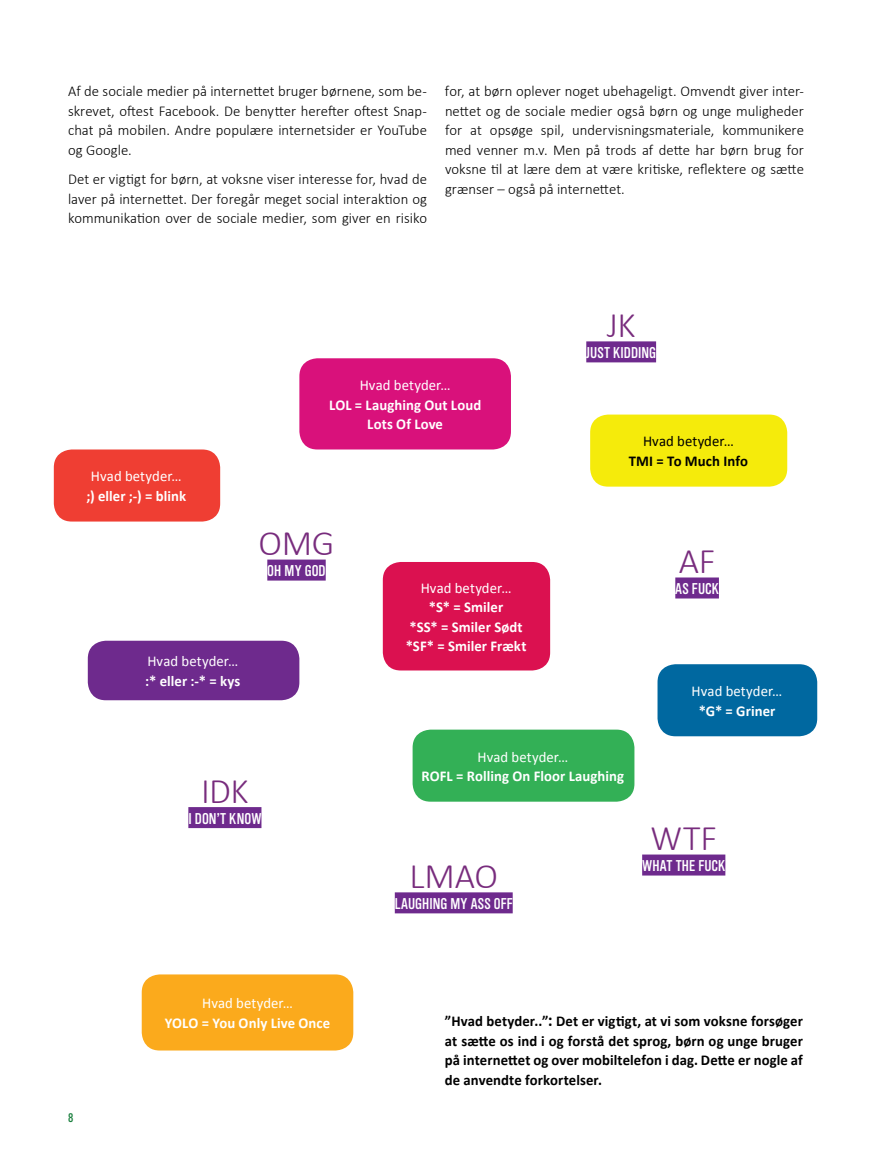
<style>
.page{position:relative;width:872px;height:1174px;background:#fff}
.page>*{position:absolute;margin:0;border:0;box-sizing:border-box;transform-origin:0 0}
.t1{font:300 36px "Calibri";letter-spacing:-.01em;color:#782c7d}
.t2{font:300 15px/19.5px "Calibri";color:#000;text-align:justify}
.t3{font:700 15px/19.5px "Calibri";letter-spacing:.005em;color:#000;text-align:justify}
.t4{font:700 15px/19.5px "Calibri";letter-spacing:.005em;color:#fff;text-align:center}
.t5{font:15px "Calibri";letter-spacing:.005em;color:#fff}
.t6{font:15px "Cg Alpin Gth No 3";letter-spacing:.01em;color:#fff}
.t7{font:15px "Calibri";letter-spacing:.005em;color:#000}
.t8{font:12px "Cg Alpin Gth No 3";color:#187e3c}
.s1{font-size:18px}
</style>
<div class="page">
<div style="left:642px;top:854px;width:83px;height:21px;background:#6e2a8d"></div>
<div style="left:299px;top:358px;width:212px;height:91px;background:#d9117b;border-radius:18px"></div>
<div style="left:590px;top:414px;width:197px;height:72px;background:#f5eb0b;border-radius:18px"></div>
<div style="left:54px;top:449px;width:166px;height:72px;background:#ef3e33;border-radius:18px"></div>
<div style="left:657px;top:664px;width:160px;height:72px;background:#0068a0;border-radius:18px"></div>
<div style="left:383px;top:562px;width:167px;height:108px;background:#db1150;border-radius:18px"></div>
<div style="left:412px;top:729px;width:222px;height:72px;background:#33b056;border-radius:18px"></div>
<div style="left:142px;top:974px;width:211px;height:76px;background:#fbaa1c;border-radius:18px"></div>
<div style="left:88px;top:640px;width:211px;height:60px;background:#6e2a8d;border-radius:18px"></div>
<div style="left:586px;top:341px;width:70px;height:21px;background:#6e2a8d"></div>
<div style="left:267px;top:559px;width:59px;height:21px;background:#6e2a8d"></div>
<div style="left:188px;top:807px;width:73px;height:21px;background:#6e2a8d"></div>
<div style="left:675px;top:577px;width:44px;height:21px;background:#6e2a8d"></div>
<div style="left:395px;top:892px;width:118px;height:21px;background:#6e2a8d"></div>
<p class="t2" style="left:68px;top:81px;width:360px">Af de sociale medier på internettet bruger børnene, som be&shy;skrevet, oftest Facebook. De benytter herefter oftest Snap&shy;chat på mobilen. Andre populære internetsider er YouTube og Google.</p>
<p class="t2" style="left:68px;top:169px;width:360px">Det er vigtigt for børn, at voksne viser interesse for, hvad de laver på internettet. Der foregår meget social interaktion og kommunikation over de sociale medier, som giver en risiko</p>
<p class="t2" style="left:445px;top:81px;width:360px">for, at børn oplever noget ubehageligt. Omvendt giver inter&shy;nettet og de sociale medier også børn og unge muligheder for at opsøge spil, undervisningsmateriale, kommunikere med venner m.v. Men på trods af dette har børn brug for voksne til at lære dem at være kritiske, reflektere og sætte grænser – også på internettet.</p>
<h1 class="t1" style="left:607px;top:302px;width:30px">JK</h1>
<p class="t6" style="left:586px;top:344px;width:71px">JUST KIDDING</p>
<p class="t5" style="left:91px;top:467px;width:92px">Hvad betyder…</p>
<p class="t4" style="left:87px;top:486px;width:101px">;) eller ;-) = blink</p>
<p class="t5" style="left:147px;top:652px;width:92px">Hvad betyder…</p>
<p class="t4" style="left:145px;top:671px;width:97px">:* eller :-* = kys</p>
<p class="t5" style="left:360px;top:375px;width:92px">Hvad betyder…</p>
<p class="t4" style="left:329px;top:395px;width:154px">LOL = Laughing Out Loud<br>Lots Of Love</p>
<h1 class="t1" style="left:259px;top:521px;width:77px">OMG</h1>
<p class="t6" style="left:267px;top:562px;width:60px">OH MY GOD</p>
<p class="t5" style="left:421px;top:578px;width:92px">Hvad betyder…</p>
<p class="t4" style="left:406px;top:597px;width:122px">*S* = Smiler<br>*SS* = Smiler Sødt *SF* = Smiler Frækt</p>
<p class="t7" style="left:643px;top:432px;width:92px">Hvad betyder…</p>
<p class="t3" style="left:629px;top:451px;width:121px">TMI = To Much Info</p>
<h1 class="t1" style="left:679px;top:539px;width:38px">AF</h1>
<p class="t6" style="left:675px;top:580px;width:45px">AS FUCK</p>
<p class="t5" style="left:691px;top:681px;width:92px">Hvad betyder…</p>
<p class="t4" style="left:698px;top:701px;width:78px">*G* = Griner</p>
<p class="t8" style="left:68px;top:1110px;width:7px">8</p>
<h1 class="t1" style="left:201px;top:768px;width:49px">IDK</h1>
<p class="t6" style="left:188px;top:809px;width:74px">I DON’T KNOW</p>
<p class="t5" style="left:202px;top:994px;width:92px">Hvad betyder…</p>
<p class="t4" style="left:165px;top:1013px;width:167px">YOLO = You Only Live Once</p>
<p class="t5" style="left:477px;top:747px;width:92px">Hvad betyder…</p>
<p class="t4" style="left:421px;top:766px;width:204px">ROFL = Rolling On Floor Laughing</p>
<h1 class="t1" style="left:409px;top:853px;width:90px">LMAO</h1>
<p class="t6" style="left:395px;top:894px;width:119px">LAUGHING MY ASS OFF</p>
<h1 class="t1" style="left:650px;top:815px;width:68px">WTF</h1>
<p class="t6" style="left:642px;top:856px;width:85px">WHAT THE FUCK</p>
<p class="t3" style="left:445px;top:1011px;width:359px">”Hvad betyder..”<span class="s1">:</span> Det er vigtigt, at vi som voksne forsøger at sætte os ind i og forstå det sprog, børn og unge bruger på internettet og over mobiltelefon i dag. Dette er nogle af de anvendte forkortelser.</p>
</div>
